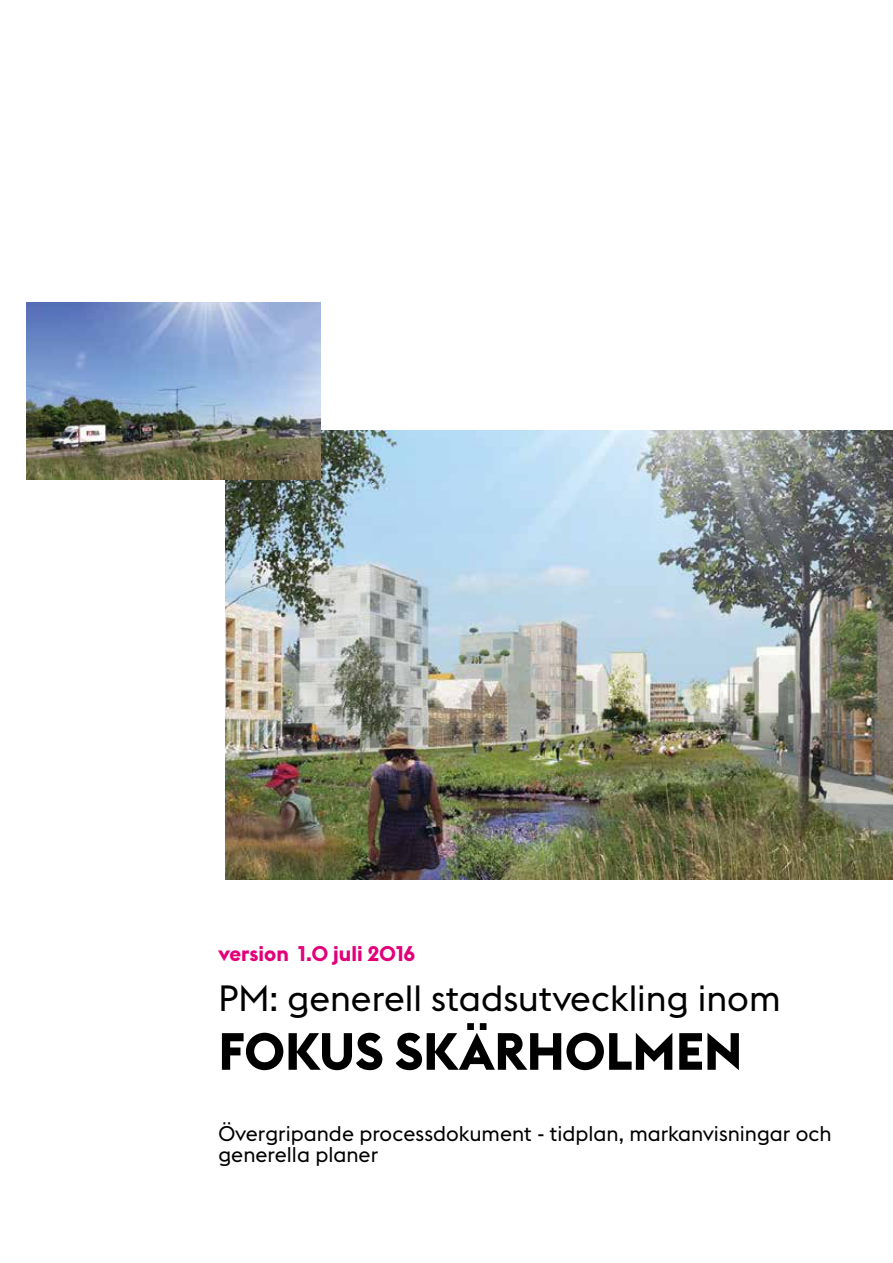
<style>
.page{position:relative;width:893px;height:1263px;background:#fff}
.page>*{position:absolute;margin:0;border:0;box-sizing:border-box;transform-origin:0 0}
.t1{font:700 51.6px "Stockholm Type";color:#000}
.t2{font:36px "Stockholm Type";color:#000}
.t3{font:21px/21px "Stockholm Type";color:#000}
.t4{font:700 21px "Stockholm Type Display";color:#e2007a}
</style>
<div class="page">
<img style="left:225px;top:431px;width:668px;height:448px">
<img style="left:26px;top:303px;width:295px;height:176px">
<p class="t4" style="left:218px;top:939px;width:198px">version 1.0 juli 2016</p>
<h2 class="t2" style="left:218px;top:974px;width:564px">PM: generell stadsutveckling inom</h2>
<h1 class="t1" style="left:218px;top:1015px;width:525px">FOKUS SKÄRHOLMEN</h1>
<p class="t3" style="left:218px;top:1122px;width:615px">Övergripande processdokument - tidplan, markanvisningar och generella planer</p>
</div>
